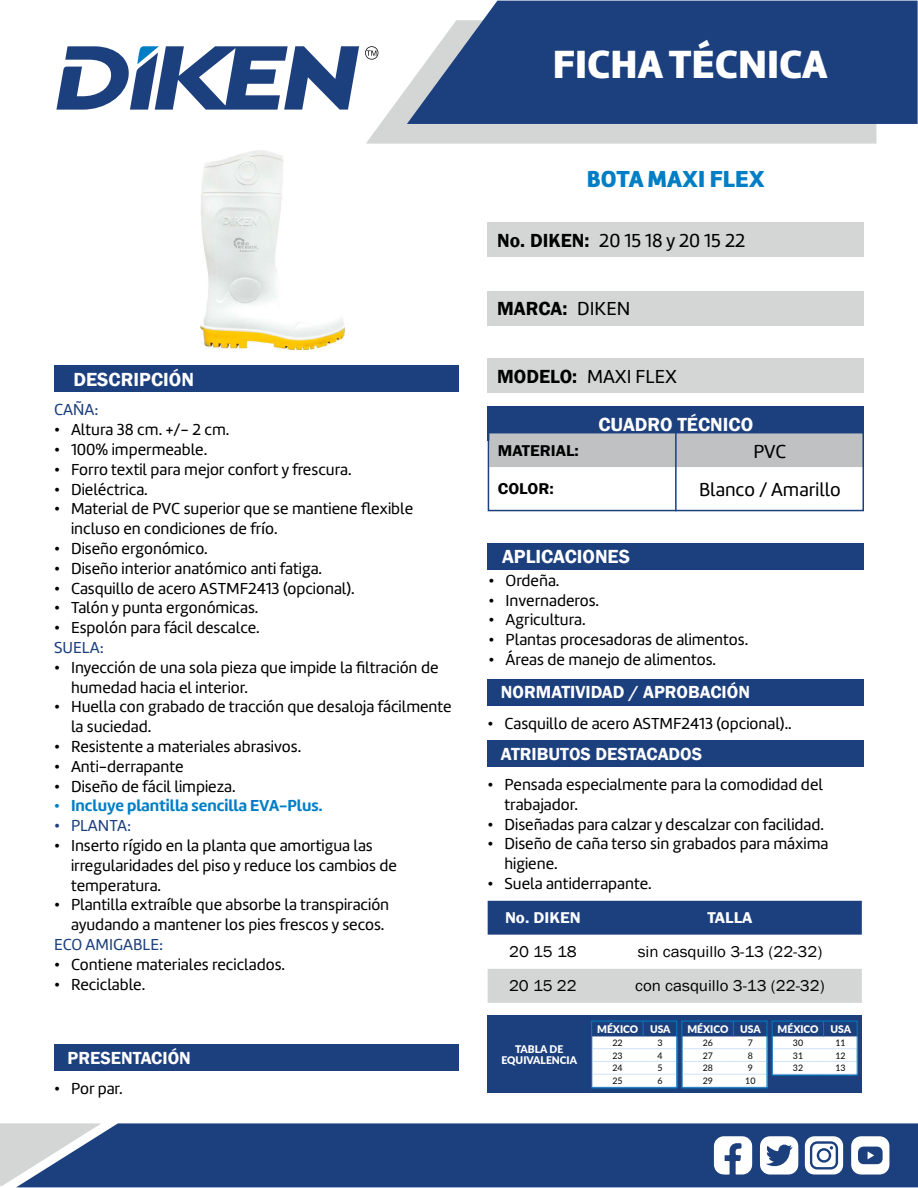
<style>
.page{position:relative;width:918px;height:1188px;background:#fff}
.page>*{position:absolute;margin:0;border:0;box-sizing:border-box;transform-origin:0 0}
.t1{font:40.8px "Amelia Basic Black";color:#fff}
.t2{font:24px "Amelia Basic Black";color:#007ec5}
.t3{font:19.5px "Amelia Basic";color:#000}
.t4{font:600 19.5px "Franklin Gothic";color:#fff}
.t5{font:600 19.5px "Franklin Gothic";letter-spacing:-.005em;color:#000}
.t6{font:600 18px "Franklin Gothic";color:#fff}
.t7{font:16.5px/19.8px "Amelia Basic";color:#000}
.t8{font:16.5px "Amelia Basic Bold";color:#007ec5}
.t9{font:16.5px "Amelia Basic";color:#1c3f7e}
.t10{font:16.05px "Franklin Gothic";color:#000;scale:1.05 1}
.t11{font:600 16.05px "Franklin Gothic";color:#000;scale:1.05 1}
.t12{font:600 16.05px "Franklin Gothic";color:#fff;scale:1.05 1}
.t13{font:900 10.5px/10.5px "Lato";color:#fff;text-align:center}
.t14{font:9px "Lato";color:#000}
.s1{font-family:"Franklin Gothic";font-weight:600}
.s2{font-family:"Amelia Basic";font-weight:400}
</style>
<div class="page">
<div style="left:488px;top:223px;width:376px;height:34px;background:#d4d6d6"></div>
<div style="left:488px;top:291px;width:376px;height:34px;background:#d4d6d6"></div>
<div style="left:488px;top:359px;width:376px;height:34px;background:#d4d6d6"></div>
<div style="left:488px;top:407px;width:376px;height:34px;background:#1c3f7e"></div>
<svg style="left:366px;top:51px;width:511px;height:93px;fill:#d4d6d6"></svg>
<svg style="left:56px;top:46px;width:303px;height:64px"></svg>
<svg style="left:365px;top:46px;width:13px;height:14px"></svg>
<svg style="left:407px;top:1px;width:511px;height:123px;background:#2e4e88"></svg>
<div style="left:102px;top:1123px;width:816px;height:64px;background:#1c3f7e"></div>
<svg style="left:0;top:1123px;width:102px;height:64px;background:#9aa7bd"></svg>
<svg style="left:714px;top:1136px;width:38px;height:39px"></svg>
<svg style="left:760px;top:1136px;width:38px;height:39px"></svg>
<svg style="left:851px;top:1136px;width:38px;height:39px"></svg>
<svg style="left:805px;top:1136px;width:38px;height:39px"></svg>
<div style="left:819px;top:1151px;width:10px;height:9px;background:#fff;border-radius:50%"></div>
<div style="left:491px;top:435px;width:370px;height:32px;background:#c0c1c2"></div>
<div style="left:488px;top:432px;width:376px;height:79px;border:2px solid #1c3f7e"></div>
<hr style="left:675px;top:433px;width:2px;height:78px;background:#1c3f7e">
<div style="left:487px;top:543px;width:377px;height:27px;background:#1c3f7e"></div>
<div style="left:54px;top:366px;width:405px;height:26px;background:#1c3f7e"></div>
<div style="left:54px;top:1044px;width:405px;height:27px;background:#1c3f7e"></div>
<div style="left:487px;top:679px;width:377px;height:26px;background:#1c3f7e"></div>
<div style="left:487px;top:740px;width:377px;height:27px;background:#1c3f7e"></div>
<svg style="left:488px;top:901px;width:374px;height:102px"></svg>
<div style="left:488px;top:1016px;width:374px;height:77px;background:#1c3f7e"></div>
<div style="left:591px;top:1021px;width:86px;height:67px;border:1px solid #007ec5"></div>
<svg style="left:592px;top:1022px;width:173px;height:65px"></svg>
<hr style="left:733px;top:1048px;width:34px;height:1px;background:#d0e3f6">
<hr style="left:682px;top:1048px;width:51px;height:1px;background:#d0e3f6">
<hr style="left:733px;top:1061px;width:34px;height:1px;background:#d0e3f6">
<hr style="left:682px;top:1061px;width:51px;height:1px;background:#d0e3f6">
<hr style="left:733px;top:1074px;width:34px;height:1px;background:#d0e3f6">
<hr style="left:682px;top:1074px;width:51px;height:1px;background:#d0e3f6">
<div style="left:681px;top:1021px;width:86px;height:67px;border:1px solid #007ec5"></div>
<svg style="left:774px;top:1023px;width:82px;height:51px"></svg>
<hr style="left:824px;top:1048px;width:34px;height:1px;background:#d0e3f6">
<hr style="left:773px;top:1048px;width:51px;height:1px;background:#d0e3f6">
<hr style="left:824px;top:1061px;width:34px;height:1px;background:#d0e3f6">
<hr style="left:773px;top:1061px;width:51px;height:1px;background:#d0e3f6">
<div style="left:772px;top:1021px;width:86px;height:55px;border:1px solid #007ec5"></div>
<img style="left:200px;top:150px;width:145px;height:200px">
<p class="t4" style="left:74px;top:367px;width:122px">DESCRIPCIÓN</p>
<p class="t9" style="left:54px;top:400px;width:46px">CAÑA:</p>
<p class="t7" style="left:54px;top:420px;width:177px">• Altura 38 cm. +/- 2 cm.</p>
<p class="t7" style="left:54px;top:440px;width:155px">• 100% impermeable.</p>
<p class="t7" style="left:54px;top:459px;width:299px">• Forro textil para mejor confort y frescura.</p>
<p class="t7" style="left:54px;top:479px;width:95px">• Dieléctrica.</p>
<p class="t7" style="left:71px;top:499px;width:344px;text-indent:-17px">• Material de PVC superior que se mantiene flexible incluso en condiciones de frío.</p>
<p class="t7" style="left:54px;top:539px;width:155px">• Diseño ergonómico.</p>
<p class="t7" style="left:54px;top:558px;width:270px">• Diseño interior anatómico anti fatiga.</p>
<p class="t7" style="left:54px;top:578px;width:302px">• Casquillo de acero ASTMF2413 (opcional).</p>
<p class="t7" style="left:54px;top:598px;width:206px">• Talón y punta ergonómicas.</p>
<p class="t7" style="left:54px;top:618px;width:207px">• Espolón para fácil descalce.</p>
<p class="t9" style="left:54px;top:638px;width:51px">SUELA:</p>
<p class="t7" style="left:71px;top:657px;width:369px;text-indent:-17px">• Inyección de una sola pieza que impide la filtración de humedad hacia el interior.</p>
<p class="t7" style="left:71px;top:697px;width:382px;text-indent:-17px">• Huella con grabado de tracción que desaloja fácilmente la suciedad.</p>
<p class="t7" style="left:54px;top:737px;width:249px">• Resistente a materiales abrasivos.</p>
<p class="t7" style="left:54px;top:756px;width:131px">• Anti-derrapante</p>
<p class="t7" style="left:54px;top:776px;width:183px">• Diseño de fácil limpieza.</p>
<p class="t8" style="left:54px;top:796px;width:270px">• Incluye plantilla sencilla EVA-Plus.</p>
<p class="t9" style="left:54px;top:816px;width:79px">• PLANTA:</p>
<p class="t7" style="left:71px;top:836px;width:327px;text-indent:-17px">• Inserto rígido en la planta que amortigua las irregularidades del piso y reduce los cambios de temperatura.</p>
<p class="t7" style="left:54px;top:895px;width:337px;text-align:right">• Plantilla extraíble que absorbe la transpiración ayudando a mantener los pies frescos y secos.</p>
<p class="t9" style="left:54px;top:935px;width:111px">ECO AMIGABLE:</p>
<p class="t7" style="left:54px;top:954px;width:233px">• Contiene materiales reciclados.</p>
<p class="t7" style="left:54px;top:974px;width:93px">• Reciclable.</p>
<p class="t6" style="left:68px;top:1047px;width:125px">PRESENTACIÓN</p>
<p class="t7" style="left:54px;top:1079px;width:70px">• Por par.</p>
<h1 class="t1" style="left:553px;top:40px;width:276px">FICHA TÉCNICA</h1>
<h2 class="t2" style="left:587px;top:165px;width:179px">BOTA MAXI FLEX</h2>
<p class="t3" style="left:497px;top:230px;width:250px"><span class="s1">No. DIKEN:</span> 20 15 18 y 20 15 22</p>
<p class="t5" style="left:497px;top:297px;width:135px">MARCA: <span class="s2">DIKEN</span></p>
<p class="t3" style="left:497px;top:365px;width:181px"><span class="s1">MODELO:</span> MAXI FLEX</p>
<p class="t4" style="left:598px;top:412px;width:156px">CUADRO TÉCNICO</p>
<p class="t11" style="left:498px;top:441px;width:79px">MATERIAL:</p>
<p class="t3" style="left:753px;top:440px;width:35px">PVC</p>
<p class="t11" style="left:498px;top:479px;width:55px">COLOR:</p>
<p class="t3" style="left:699px;top:478px;width:143px">Blanco / Amarillo</p>
<p class="t4" style="left:502px;top:545px;width:129px">APLICACIONES</p>
<p class="t7" style="left:489px;top:570px;width:72px">• Ordeña.</p>
<p class="t7" style="left:489px;top:590px;width:112px">• Invernaderos.</p>
<p class="t7" style="left:489px;top:610px;width:99px">• Agricultura.</p>
<p class="t7" style="left:489px;top:630px;width:261px">• Plantas procesadoras de alimentos.</p>
<p class="t7" style="left:489px;top:650px;width:229px">• Áreas de manejo de alimentos.</p>
<p class="t6" style="left:501px;top:681px;width:251px">NORMATIVIDAD / APROBACIÓN</p>
<p class="t7" style="left:487px;top:713px;width:306px">• Casquillo de acero ASTMF2413 (opcional)..</p>
<p class="t6" style="left:501px;top:743px;width:203px">ATRIBUTOS DESTACADOS</p>
<p class="t7" style="left:504px;top:775px;width:320px;text-indent:-17px">• Pensada especialmente para la comodidad del trabajador.</p>
<p class="t7" style="left:487px;top:814px;width:338px">• Diseñadas para calzar y descalzar con facilidad.</p>
<p class="t7" style="left:504px;top:834px;width:325px;text-indent:-17px">• Diseño de caña terso sin grabados para máxima higiene.</p>
<p class="t7" style="left:487px;top:874px;width:166px">• Suela antiderrapante.</p>
<p class="t12" style="left:505px;top:908px;width:74px">No. DIKEN</p>
<p class="t12" style="left:707px;top:908px;width:44px">TALLA</p>
<p class="t10" style="left:509px;top:942px;width:66px">20 15 18</p>
<p class="t10" style="left:638px;top:942px;width:177px">sin casquillo 3-13 (22-32)</p>
<p class="t10" style="left:509px;top:976px;width:66px">20 15 22</p>
<p class="t10" style="left:635px;top:976px;width:182px">con casquillo 3-13 (22-32)</p>
<p class="t13" style="left:597px;top:1024px;width:75px">MÉXICO USA</p>
<p class="t14" style="left:612px;top:1036px;width:12px">22</p>
<p class="t14" style="left:658px;top:1036px;width:7px">3</p>
<p class="t14" style="left:613px;top:1049px;width:12px">23</p>
<p class="t14" style="left:658px;top:1049px;width:7px">4</p>
<p class="t14" style="left:613px;top:1062px;width:12px">24</p>
<p class="t14" style="left:658px;top:1062px;width:7px">5</p>
<p class="t14" style="left:613px;top:1074px;width:12px">25</p>
<p class="t14" style="left:658px;top:1074px;width:7px">6</p>
<p class="t13" style="left:687px;top:1024px;width:75px">MÉXICO USA</p>
<p class="t14" style="left:703px;top:1036px;width:12px">26</p>
<p class="t14" style="left:748px;top:1036px;width:7px">7</p>
<p class="t14" style="left:703px;top:1049px;width:12px">27</p>
<p class="t14" style="left:748px;top:1049px;width:7px">8</p>
<p class="t14" style="left:703px;top:1062px;width:12px">28</p>
<p class="t14" style="left:748px;top:1062px;width:7px">9</p>
<p class="t14" style="left:703px;top:1074px;width:12px">29</p>
<p class="t14" style="left:745px;top:1074px;width:12px">10</p>
<p class="t13" style="left:778px;top:1024px;width:75px">MÉXICO USA</p>
<p class="t14" style="left:793px;top:1036px;width:12px">30</p>
<p class="t14" style="left:835px;top:1036px;width:12px">11</p>
<p class="t14" style="left:793px;top:1049px;width:12px">31</p>
<p class="t14" style="left:835px;top:1049px;width:12px">12</p>
<p class="t14" style="left:793px;top:1062px;width:12px">32</p>
<p class="t14" style="left:835px;top:1062px;width:12px">13</p>
<p class="t13" style="left:502px;top:1044px;width:77px">TABLA DE<br>EQUIVALENCIA</p>
</div>
